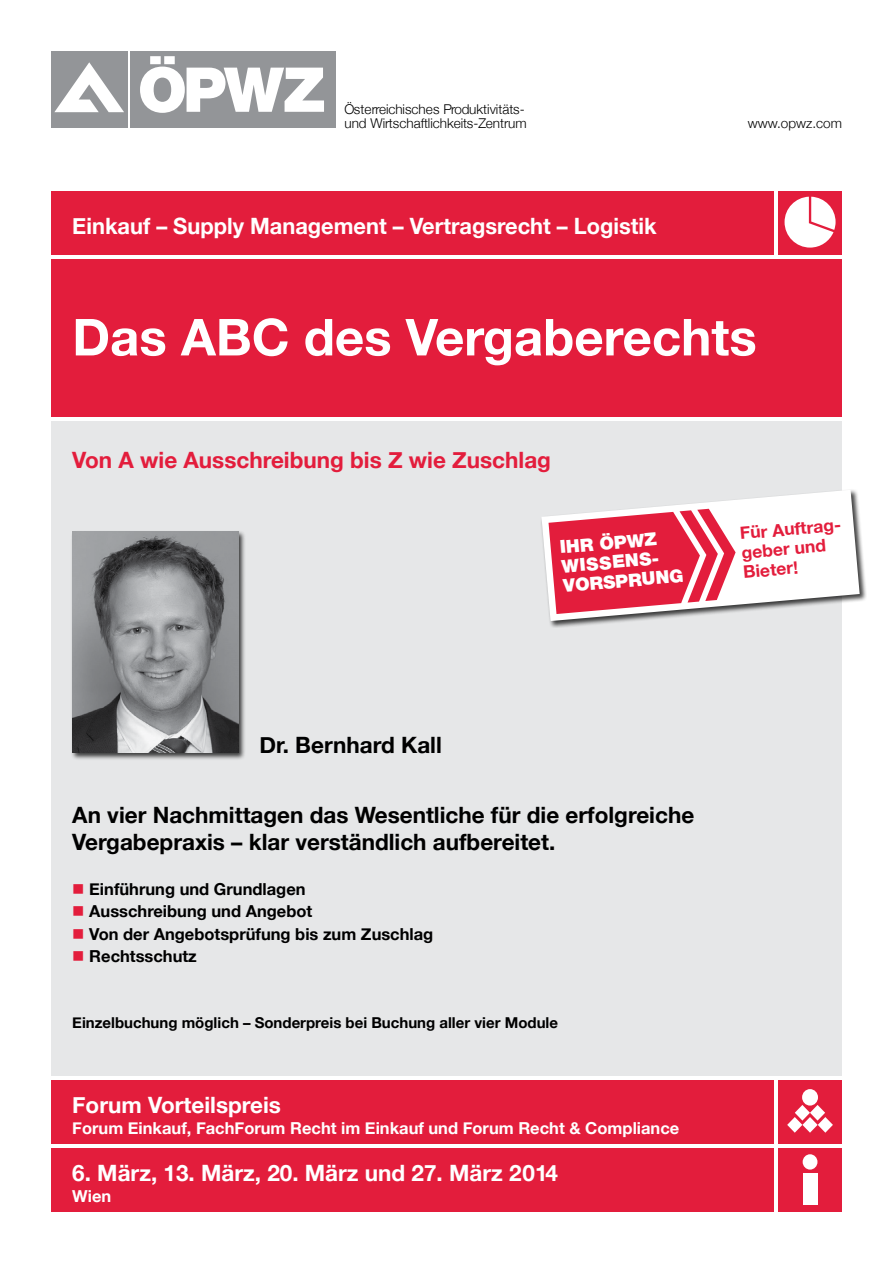
<style>
.page{position:relative;width:893px;height:1263px;background:#fff}
.page>*{position:absolute;margin:0;border:0;box-sizing:border-box;transform-origin:0 0}
.t1{font:900 61.8px "Helvetica Neue";color:#fff}
.t2{font:700 51px "Helvetica Neue";color:#fff}
.t3{font:700 22.5px/27px "Helvetica Neue";color:#000}
.t4{font:700 22.5px "Helvetica Neue";color:#fff}
.t5{font:700 22.5px "Helvetica Neue";color:#e31d3c}
.t6{font:900 18px/19.5px "Helvetica Neue";color:#fff}
.t7{font:700 17.25px/19.5px "Helvetica Neue";color:#e31d3c}
.t8{font:700 16.5px "Helvetica Neue";color:#000}
.t9{font:700 16.5px "Helvetica Neue";color:#fff}
.t10{font:700 15px "Helvetica Neue";color:#000}
.t11{font:300 13.5px/13.5px "Helvetica Neue";color:#000}
.s1{color:#e31d3c}
</style>
<div class="page">
<div style="left:51px;top:421px;width:791px;height:655px;background:#e6e7e8"></div>
<div style="left:51px;top:191px;width:723px;height:64px;background:#e31d3c"></div>
<div style="left:51px;top:1148px;width:723px;height:64px;background:#e31d3c"></div>
<div style="left:51px;top:1080px;width:723px;height:64px;background:#e31d3c"></div>
<div style="left:51px;top:259px;width:791px;height:158px;background:#e31d3c"></div>
<div style="left:778px;top:1148px;width:64px;height:64px;background:#e31d3c"></div>
<div style="left:803px;top:1173px;width:14px;height:32px;background:#fff"></div>
<div style="left:803px;top:1154px;width:14px;height:15px;background:#fff;border-radius:50%"></div>
<div style="left:778px;top:1080px;width:64px;height:64px;background:#e31d3c"></div>
<div style="left:802px;top:1089px;width:16px;height:16px;background:#fff;border-radius:50%"></div>
<svg style="left:787px;top:1105px;width:46px;height:28px"></svg>
<div style="left:540px;top:488px;width:327px;height:140px;background:#000;opacity:.75"></div>
<svg style="left:541px;top:490px;width:319px;height:131px"></svg>
<div style="left:778px;top:191px;width:64px;height:64px;background:#e31d3c"></div>
<div style="left:70px;top:530px;width:176px;height:230px;background:#000;opacity:.75"></div>
<img style="left:72px;top:531px;width:166px;height:222px">
<div style="left:131px;top:51px;width:205px;height:77px;background:#939598"></div>
<div style="left:51px;top:51px;width:76px;height:77px;background:#939598"></div>
<svg style="left:54px;top:62px;width:70px;height:50px"></svg>
<svg style="left:784px;top:197px;width:52px;height:51px"></svg>
<h1 class="t1" style="left:138px;top:53px;width:189px">ÖPWZ</h1>
<p class="t11" style="left:344px;top:102px;width:184px">Österreichisches Produktivitäts&shy;und Wirtschaftlichkeits-Zentrum</p>
<p class="t4" style="left:72px;top:212px;width:586px">Einkauf – Supply Management – Vertragsrecht – Logistik</p>
<p class="t11" style="left:748px;top:116px;width:96px">www.opwz.com</p>
<h2 class="t2" style="left:72px;top:306px;width:686px">Das ABC des Vergaberechts</h2>
<p class="t5" style="left:72px;top:446px;width:480px">Von A wie Ausschreibung bis Z wie Zuschlag</p>
<p class="t6" style="left:559px;top:537px;width:122px;rotate:-5deg">IHR ÖPWZ<br>Wissens-<br>Vor spr ung</p>
<p class="t7" style="left:739px;top:523px;width:105px;rotate:-5deg">Für Auftrag&shy;geber und<br>Bieter!</p>
<p class="t3" style="left:259px;top:731px;width:184px">Dr. Bernhard Kall</p>
<p class="t3" style="left:72px;top:801px;width:623px">An vier Nachmittagen das Wesentliche für die erfolgreiche<br>Vergabepraxis – klar verständlich aufbereitet.</p>
<p class="t8" style="left:72px;top:879px;width:235px"><span class="s1">■</span> Einführung und Grundlagen</p>
<p class="t8" style="left:72px;top:901px;width:242px"><span class="s1">■</span> Ausschreibung und Angebot</p>
<p class="t8" style="left:72px;top:924px;width:363px"><span class="s1">■</span> Von der Angebotsprüfung bis zum Zuschlag</p>
<p class="t8" style="left:72px;top:946px;width:126px"><span class="s1">■</span> Rechtsschutz</p>
<p class="t10" style="left:72px;top:1013px;width:487px">Einzelbuchung möglich – Sonderpreis bei Buchung aller vier Module</p>
<p class="t4" style="left:72px;top:1090px;width:210px">Forum Vorteilspreis</p>
<p class="t9" style="left:72px;top:1117px;width:609px">Forum Einkauf, FachForum Recht im Einkauf und Forum Recht &amp; Compliance</p>
<p class="t4" style="left:72px;top:1158px;width:487px">6. März, 13. März, 20. März und 27. März 2014</p>
<p class="t9" style="left:72px;top:1185px;width:41px">Wien</p>
</div>
